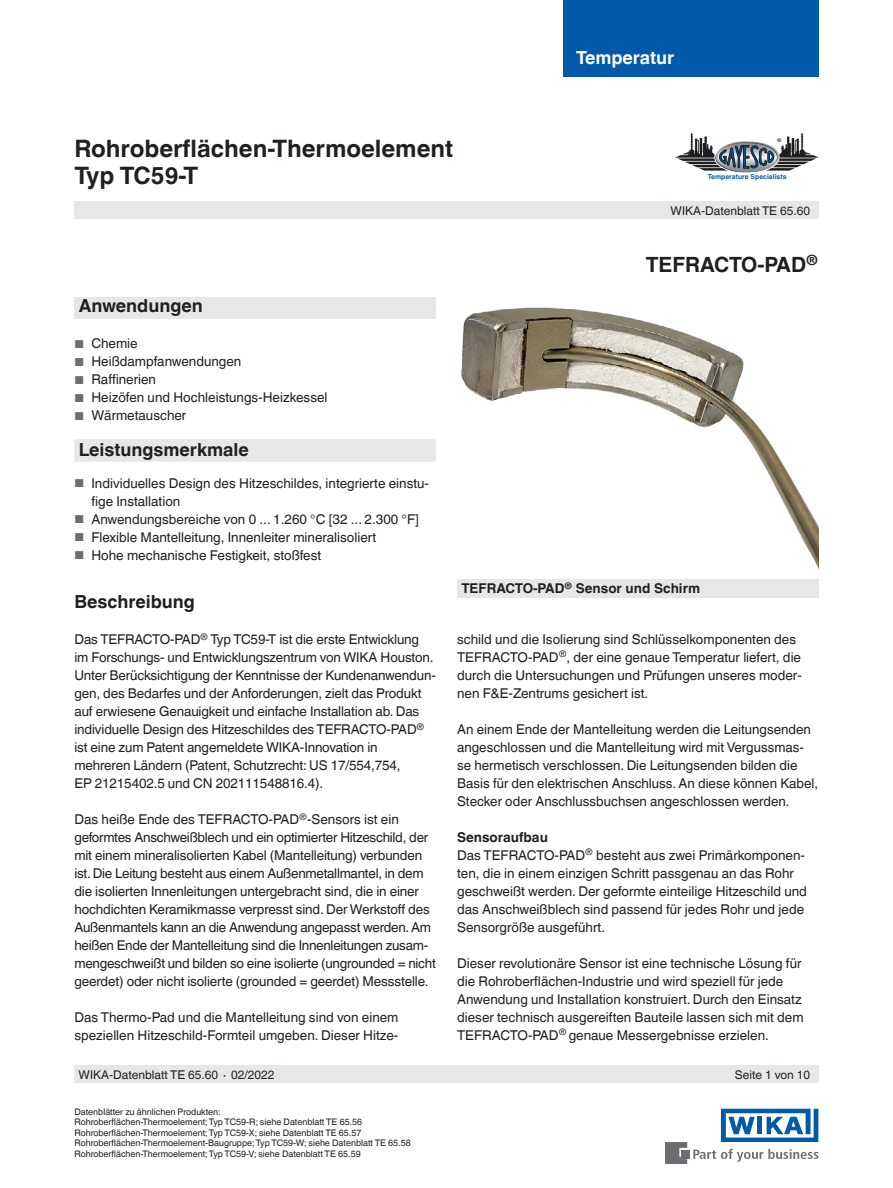
<style>
.page{position:relative;width:893px;height:1188px;background:#fff}
.page>*{position:absolute;margin:0;border:0;box-sizing:border-box;transform-origin:0 0}
.t1{font:700 24px/27px "Helvetica World";color:#231f20}
.t2{font:700 21px "Helvetica World";color:#231f20}
.t3{font:700 18px "Helvetica World";color:#231f20}
.t4{font:700 18px "Helvetica World";color:#fff}
.t5{font:13.5px/18px "Helvetica World";color:#231f20}
.t6{font:13.5px/18px "Helvetica World";letter-spacing:-.02em;color:#231f20}
.t7{font:700 13.5px "Helvetica World";color:#231f20}
.t8{font:12px "Helvetica World";color:#231f20}
.t9{font:9px/10.5px "Helvetica World";color:#231f20}
.t10{font:700 6.75px "Helvetica World";color:#015aaa}
.t11{font:5.1px "Helvetica World";color:#000002}
.s1{font-size:11.55px;color:#6c6d70}
.s2{font-weight:700}
</style>
<div class="page">
<div style="left:74px;top:297px;width:362px;height:22px;background:#e6e7e9"></div>
<div style="left:74px;top:202px;width:745px;height:17px;background:#e6e7e9"></div>
<div style="left:74px;top:1066px;width:745px;height:17px;background:#e6e7e9"></div>
<svg style="left:693px;top:1149px;width:126px;height:13px"></svg>
<div style="left:682px;top:1150px;width:8px;height:8px;background:#6c6d70"></div>
<svg style="left:665px;top:1142px;width:22px;height:22px"></svg>
<svg style="left:721px;top:1109px;width:97px;height:33px"></svg>
<div style="left:563px;top:0;width:256px;height:77px;background:#015aaa"></div>
<img style="left:461px;top:307px;width:358px;height:262px">
<div style="left:457px;top:579px;width:362px;height:18px;background:#e6e7e9"></div>
<div style="left:74px;top:439px;width:362px;height:23px;background:#e6e7e9"></div>
<svg style="left:675px;top:133px;width:144px;height:40px"></svg>
<h1 class="t1" style="left:74px;top:135px;width:380px">Rohroberflächen-Thermoelement<br>Typ TC59-T</h1>
<h3 class="t4" style="left:576px;top:47px;width:100px">Temperatur</h3>
<p class="t11" style="left:777px;top:137px;width:6px">®</p>
<p class="t10" style="left:708px;top:173px;width:80px">Temperature Specialists</p>
<p class="t8" style="left:671px;top:203px;width:141px">WIKA-Datenblatt TE 65.60</p>
<h2 class="t2" style="left:646px;top:253px;width:174px">TEFRACTO-PAD<sup>®</sup></h2>
<h3 class="t3" style="left:79px;top:296px;width:126px">Anwendungen</h3>
<p class="t5" style="left:74px;top:335px;width:65px"><span class="s1">■</span> Chemie</p>
<p class="t5" style="left:74px;top:353px;width:168px"><span class="s1">■</span> Heißdampfanwendungen</p>
<p class="t5" style="left:74px;top:371px;width:83px"><span class="s1">■</span> Raffinerien</p>
<p class="t5" style="left:74px;top:389px;width:255px"><span class="s1">■</span> Heizöfen und Hochleistungs-Heizkessel</p>
<p class="t5" style="left:74px;top:407px;width:113px"><span class="s1">■</span> Wärmetauscher</p>
<h3 class="t3" style="left:79px;top:440px;width:172px">Leistungsmerkmale</h3>
<p class="t5" style="left:91px;top:474px;width:339px;text-indent:-17px"><span class="s1">■</span> Individuelles Design des Hitzeschildes, integrierte einstu&shy;fige Installation</p>
<p class="t5" style="left:74px;top:510px;width:346px"><span class="s1">■</span> Anwendungsbereiche von 0 ... 1.260 °C [32 ... 2.300 °F]</p>
<p class="t5" style="left:74px;top:528px;width:303px"><span class="s1">■</span> Flexible Mantelleitung, Innenleiter mineralisoliert</p>
<p class="t5" style="left:74px;top:546px;width:248px"><span class="s1">■</span> Hohe mechanische Festigkeit, stoßfest</p>
<h3 class="t3" style="left:74px;top:591px;width:122px">Beschreibung</h3>
<p class="t5" style="left:74px;top:631px;width:363px">Das TEFRACTO-PAD<sup>®</sup> Typ TC59-T ist die erste Entwicklung im Forschungs- und Entwicklungszentrum von WIKA Houston.<br>Unter Berücksichtigung der Kenntnisse der Kundenanwendun&shy;gen, des Bedarfes und der Anforderungen, zielt das Produkt auf erwiesene Genauigkeit und einfache Installation ab. Das individuelle Design des Hitzeschildes des TEFRACTO-PAD<sup>® </sup>ist eine zum Patent angemeldete WIKA-Innovation in mehreren Ländern (Patent, Schutzrecht: US 17/554,754,<br>EP 21215402.5 und CN 202111548816.4).</p>
<p class="t6" style="left:74px;top:811px;width:363px">Das heiße Ende des TEFRACTO-PAD<sup>®</sup>-Sensors ist ein geformtes Anschweißblech und ein optimierter Hitzeschild, der mit einem mineralisolierten Kabel (Mantelleitung) verbunden ist. Die Leitung besteht aus einem Außenmetallmantel, in dem die isolierten Innenleitungen untergebracht sind, die in einer hochdichten Keramikmasse verpresst sind. Der Werkstoff des Außenmantels kann an die Anwendung angepasst werden. Am heißen Ende der Mantelleitung sind die Innenleitungen zusam&shy;mengeschweißt und bilden so eine isolierte (ungrounded = nicht geerdet) oder nicht isolierte (grounded = geerdet) Messstelle.</p>
<p class="t5" style="left:74px;top:1009px;width:326px">Das Thermo-Pad und die Mantelleitung sind von einem speziellen Hitzeschild-Formteil umgeben. Dieser Hitze-</p>
<p class="t7" style="left:461px;top:581px;width:240px">TEFRACTO-PAD<sup>®</sup> Sensor und Schirm</p>
<p class="t5" style="left:457px;top:630px;width:346px">schild und die Isolierung sind Schlüsselkomponenten des TEFRACTO-PAD<sup>®</sup>, der eine genaue Temperatur liefert, die durch die Untersuchungen und Prüfungen unseres moder&shy;nen F&amp;E-Zentrums gesichert ist.</p>
<p class="t5" style="left:457px;top:720px;width:363px">An einem Ende der Mantelleitung werden die Leitungsenden angeschlossen und die Mantelleitung wird mit Vergussmas&shy;se hermetisch verschlossen. Die Leitungsenden bilden die Basis für den elektrischen Anschluss. An diese können Kabel, Stecker oder Anschlussbuchsen angeschlossen werden.</p>
<p class="t5" style="left:457px;top:828px;width:351px"><span class="s2">Sensoraufbau<br></span>Das TEFRACTO-PAD<sup>®</sup> besteht aus zwei Primärkomponen&shy;ten, die in einem einzigen Schritt passgenau an das Rohr geschweißt werden. Der geformte einteilige Hitzeschild und das Anschweißblech sind passend für jedes Rohr und jede Sensorgröße ausgeführt.</p>
<p class="t5" style="left:457px;top:954px;width:348px">Dieser revolutionäre Sensor ist eine technische Lösung für die Rohroberflächen-Industrie und wird speziell für jede Anwendung und Installation konstruiert. Durch den Einsatz dieser technisch ausgereiften Bauteile lassen sich mit dem TEFRACTO-PAD<sup>®</sup> genaue Messergebnisse erzielen.</p>
<p class="t8" style="left:79px;top:1068px;width:197px">WIKA-Datenblatt TE 65.60 ∙ 02/2022</p>
<p class="t8" style="left:735px;top:1068px;width:77px">Seite 1 von 10</p>
<p class="t9" style="left:74px;top:1107px;width:338px">Datenblätter zu ähnlichen Produkten:<br>Rohroberflächen-Thermoelement; Typ TC59-R; siehe Datenblatt TE 65.56<br>Rohroberflächen-Thermoelement; Typ TC59-X; siehe Datenblatt TE 65.57<br>Rohroberflächen-Thermoelement-Baugruppe; Typ TC59-W; siehe Datenblatt TE 65.58<br>Rohroberflächen-Thermoelement; Typ TC59-V; siehe Datenblatt TE 65.59</p>
</div>
